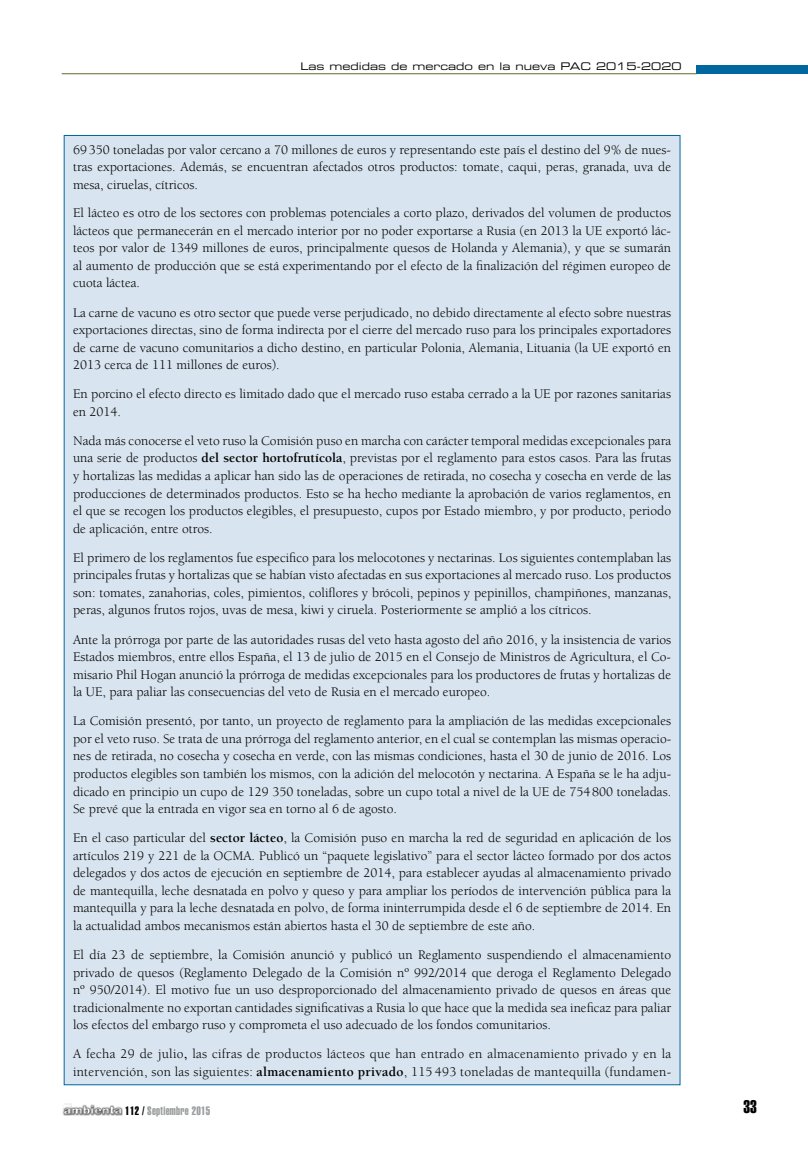
<style>
.page{position:relative;width:808px;height:1149px;background:#fff}
.page>*{position:absolute;margin:0;border:0;box-sizing:border-box;transform-origin:0 0}
.t1{font:18px "Helvetica LT Std Extra Comp";color:#000}
.t2{font:13.5px/17.5px "Berkeley Std";color:#000;text-align:justify}
.t3{font:13.5px/17.5px "Berkeley Std";letter-spacing:.02em;color:#000}
.t4{font:12px "Helvetica LT Std Extra Comp";letter-spacing:.025em;color:#9c9e9f}
.t5{font:10.5px "Eurostile LT Std Ex 2";color:#000}
.s1{font-weight:700}
.s2{color:#000}
</style>
<div class="page">
<div style="left:696px;top:65px;width:112px;height:9px;background:#00689e"></div>
<hr style="left:62px;top:73px;width:635px;height:1px;background:#5f6d27">
<img style="left:62px;top:1103px;width:61px;height:13px">
<div style="left:64px;top:135px;width:616px;height:949px;background:#d8e4ef"></div>
<p class="t5" style="left:300px;top:59px;width:383px">Las medidas de mercado en la nueva PAC 2015-2020</p>
<p class="t2" style="left:73px;top:141px;width:600px">69350 toneladas por valor cercano a 70 millones de euros y representando este país el destino del 9% de nues&shy;tras exportaciones. Además, se encuentran afectados otros productos: tomate, caqui, peras, granada, uva de mesa, ciruelas, cítricos.</p>
<p class="t2" style="left:73px;top:204px;width:600px">El lácteo es otro de los sectores con problemas potenciales a corto plazo, derivados del volumen de productos lácteos que permanecerán en el mercado interior por no poder exportarse a Rusia (en 2013 la UE exportó lác&shy;teos por valor de 1349 millones de euros, principalmente quesos de Holanda y Alemania), y que se sumarán al aumento de producción que se está experimentando por el efecto de la finalización del régimen europeo de cuota láctea.</p>
<p class="t2" style="left:73px;top:303px;width:600px">La carne de vacuno es otro sector que puede verse perjudicado, no debido directamente al efecto sobre nuestras exportaciones directas, sino de forma indirecta por el cierre del mercado ruso para los principales exportadores de carne de vacuno comunitarios a dicho destino, en particular Polonia, Alemania, Lituania (la UE exportó en 2013 cerca de 111 millones de euros).</p>
<p class="t2" style="left:73px;top:385px;width:599px">En porcino el efecto directo es limitado dado que el mercado ruso estaba cerrado a la UE por razones sanitarias en 2014.</p>
<p class="t2" style="left:73px;top:432px;width:600px">Nada más conocerse el veto ruso la Comisión puso en marcha con carácter temporal medidas excepcionales para una serie de productos <span class="s1">del sector hortofrutícola</span>, previstas por el reglamento para estos casos. Para las frutas y hortalizas las medidas a aplicar han sido las de operaciones de retirada, no cosecha y cosecha en verde de las producciones de determinados productos. Esto se ha hecho mediante la aprobación de varios reglamentos, en el que se recogen los productos elegibles, el presupuesto, cupos por Estado miembro, y por producto, periodo de aplicación, entre otros.</p>
<p class="t2" style="left:73px;top:549px;width:600px">El primero de los reglamentos fue especifico para los melocotones y nectarinas. Los siguientes contemplaban las principales frutas y hortalizas que se habían visto afectadas en sus exportaciones al mercado ruso. Los productos son: tomates, zanahorias, coles, pimientos, coliflores y brócoli, pepinos y pepinillos, champiñones, manzanas, peras, algunos frutos rojos, uvas de mesa, kiwi y ciruela. Posteriormente se amplió a los cítricos.</p>
<p class="t2" style="left:73px;top:630px;width:600px">Ante la prórroga por parte de las autoridades rusas del veto hasta agosto del año 2016, y la insistencia de varios Estados miembros, entre ellos España, el 13 de julio de 2015 en el Consejo de Ministros de Agricultura, el Co&shy;misario Phil Hogan anunció la prórroga de medidas excepcionales para los productores de frutas y hortalizas de la UE, para paliar las consecuencias del veto de Rusia en el mercado europeo.</p>
<p class="t2" style="left:73px;top:712px;width:600px">La Comisión presentó, por tanto, un proyecto de reglamento para la ampliación de las medidas excepcionales por el veto ruso. Se trata de una prórroga del reglamento anterior, en el cual se contemplan las mismas operacio&shy;nes de retirada, no cosecha y cosecha en verde, con las mismas condiciones, hasta el 30 de junio de 2016. Los productos elegibles son también los mismos, con la adición del melocotón y nectarina. A España se le ha adju&shy;dicado en principio un cupo de 129 350 toneladas, sobre un cupo total a nivel de la UE de 754800 toneladas.<br>Se prevé que la entrada en vigor sea en torno al 6 de agosto.</p>
<p class="t2" style="left:73px;top:829px;width:600px">En el caso particular del <span class="s1">sector lácteo</span>, la Comisión puso en marcha la red de seguridad en aplicación de los artículos 219 y 221 de la OCMA. Publicó un “paquete legislativo” para el sector lácteo formado por dos actos delegados y dos actos de ejecución en septiembre de 2014, para establecer ayudas al almacenamiento privado de mantequilla, leche desnatada en polvo y queso y para ampliar los períodos de intervención pública para la mantequilla y para la leche desnatada en polvo, de forma ininterrumpida desde el 6 de septiembre de 2014. En la actualidad ambos mecanismos están abiertos hasta el 30 de septiembre de este año.</p>
<p class="t2" style="left:73px;top:945px;width:600px">El día 23 de septiembre, la Comisión anunció y publicó un Reglamento suspendiendo el almacenamiento privado de quesos (Reglamento Delegado de la Comisión nº 992/2014 que deroga el Reglamento Delegado nº 950/2014). El motivo fue un uso desproporcionado del almacenamiento privado de quesos en áreas que tradicionalmente no exportan cantidades significativas a Rusia lo que hace que la medida sea ineficaz para paliar los efectos del embargo ruso y comprometa el uso adecuado de los fondos comunitarios.</p>
<p class="t3" style="left:73px;top:1045px;width:600px">A fecha 29 de julio<span class="s1">,</span> las cifras de productos lácteos que han entrado en almacenamiento privado y en la intervención, son las siguientes: <span class="s1">almacenamiento privado</span>, 115 493 toneladas de mantequilla (fundamen-</p>
<p class="t4" style="left:125px;top:1103px;width:87px"><span class="s2">112 /</span> Septiembre 2015</p>
<h1 class="t1" style="left:744px;top:1095px;width:15px">33</h1>
</div>
